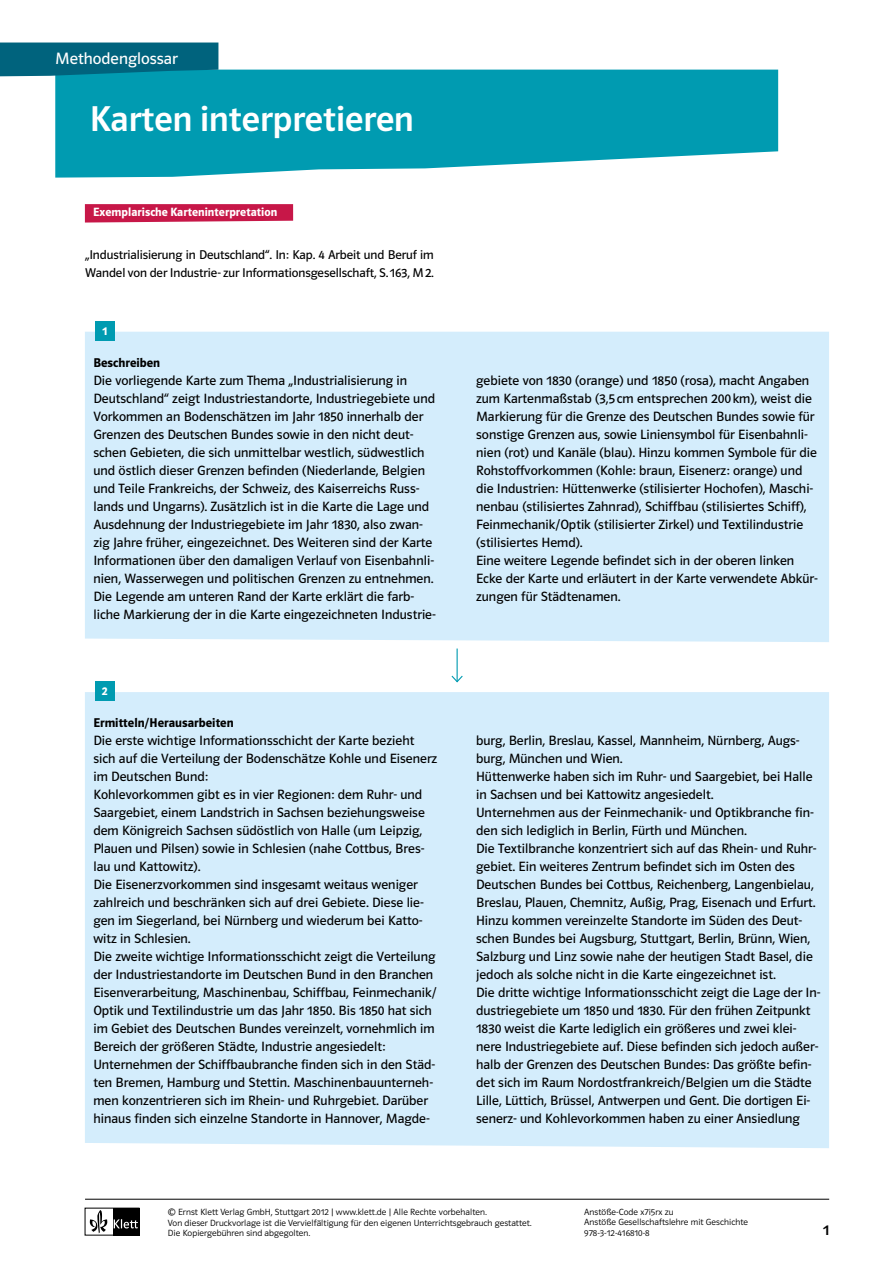
<style>
.page{position:relative;width:893px;height:1263px;background:#fff}
.page>*{position:absolute;margin:0;border:0;box-sizing:border-box;transform-origin:0 0}
._05_ADS_Überschrift{font:36px "Polo ST11 K Krftg";color:#fff}
._07_kolumnentitel{font:16.5px "Polo ST11 K Buch";color:#fff}
.Seitenkopf{font:15px "Polo ST11 K Krftg";color:#000}
._02_Methode_Fliesste{font:13.5px/18px "Polo ST11 K Buch";color:#000}
._08_Arbeitsauftraege{font:12.75px/18px "Polo ST11 K Buch";letter-spacing:-.005em;color:#000}
._01_Ueberschrift_3{font:12.75px "Polo ST11 K Hfett";color:#000}
._01_u4{font:12px "Polo ST11 K Hfett";color:#fff}
.Seitenkopf-2{font:9px/10.5px "Polo ST11 K Leicht";letter-spacing:.005em;color:#000}
</style>
<div class="page">
<div style="left:112px;top:1208px;width:27px;height:27px;background:#000"></div>
<svg style="left:114px;top:1219px;width:23px;height:9px"></svg>
<svg style="left:90px;top:1210px;width:17px;height:23px"></svg>
<div style="left:85px;top:1208px;width:54px;height:27px;border:1px solid #000"></div>
<hr style="left:85px;top:1199px;width:744px;height:1px;background:#000">
<svg style="left:55px;top:70px;width:723px;height:108px;background:#1ba5b9"></svg>
<svg style="left:0;top:43px;width:218px;height:33px;background:#006781"></svg>
<div style="left:85px;top:332px;width:744px;height:310px;background:#d4edfc"></div>
<div style="left:95px;top:321px;width:20px;height:20px;background:#009bb1"></div>
<div style="left:85px;top:692px;width:744px;height:456px;background:#d4edfc"></div>
<div style="left:95px;top:681px;width:20px;height:20px;background:#009bb1"></div>
<hr style="left:457px;top:648px;width:1px;height:34px;background:#009bb1">
<svg style="left:451px;top:674px;width:12px;height:9px"></svg>
<svg style="left:85px;top:204px;width:208px;height:19px;background:#cb2956"></svg>
<p class="_07_kolumnentitel" style="left:55px;top:50px;width:124px">Methodenglossar</p>
<p class="_05_ADS_Überschrift" style="left:90px;top:99px;width:326px">Karten interpretieren</p>
<p class="_01_u4" style="left:93px;top:205px;width:185px">Exemplarische Karteninterpretation</p>
<p class="_08_Arbeitsauftraege" style="left:85px;top:245px;width:350px">„Industrialisierung in Deutschland“. In: Kap. 4 Arbeit und Beruf im<br>Wandel von der Industrie- zur Informationsgesellschaft, S. 163, M2.</p>
<p class="_01_u4" style="left:102px;top:324px;width:7px">1</p>
<p class="_01_Ueberschrift_3" style="left:93px;top:355px;width:68px">Beschreiben</p>
<p class="_02_Methode_Fliesste" style="left:93px;top:371px;width:343px">Die vorliegende Karte zum Thema „Industrialisierung in Deutschland“ zeigt Industriestandorte, Industriegebiete und Vorkommen an Bodenschätzen im Jahr 1850 innerhalb der Grenzen des Deutschen Bundes sowie in den nicht deut&shy;schen Gebieten, die sich unmittelbar westlich, südwestlich und östlich dieser Grenzen befinden (Niederlande, Belgien und Teile Frankreichs, der Schweiz, des Kaiserreichs Russ&shy;lands und Ungarns). Zusätzlich ist in die Karte die Lage und Ausdehnung der Industriegebiete im Jahr 1830, also zwan&shy;zig Jahre früher, eingezeichnet. Des Weiteren sind der Karte Informationen über den damaligen Verlauf von Eisenbahnli&shy;nien, Wasserwegen und politischen Grenzen zu entnehmen.</p>
<p class="_02_Methode_Fliesste" style="left:93px;top:587px;width:344px">Die Legende am unteren Rand der Karte erklärt die farb&shy;liche Markierung der in die Karte eingezeichneten Industrie-</p>
<p class="_01_u4" style="left:102px;top:684px;width:7px">2</p>
<p class="_01_Ueberschrift_3" style="left:93px;top:715px;width:142px">Ermitteln/Herausarbeiten</p>
<p class="_02_Methode_Fliesste" style="left:93px;top:731px;width:345px">Die erste wichtige Informationsschicht der Karte bezieht sich auf die Verteilung der Bodenschätze Kohle und Eisenerz im Deutschen Bund:</p>
<p class="_02_Methode_Fliesste" style="left:93px;top:785px;width:333px">Kohlevorkommen gibt es in vier Regionen: dem Ruhr- und Saargebiet, einem Landstrich in Sachsen beziehungsweise dem Königreich Sachsen südöstlich von Halle (um Leipzig, Plauen und Pilsen) sowie in Schlesien (nahe Cottbus, Bres&shy;lau und Kattowitz).</p>
<p class="_02_Methode_Fliesste" style="left:93px;top:875px;width:332px">Die Eisenerzvorkommen sind insgesamt weitaus weniger zahlreich und beschränken sich auf drei Gebiete. Diese lie&shy;gen im Siegerland, bei Nürnberg und wiederum bei Katto&shy;witz in Schlesien.</p>
<p class="_02_Methode_Fliesste" style="left:93px;top:947px;width:345px">Die zweite wichtige Informationsschicht zeigt die Verteilung der Industriestandorte im Deutschen Bund in den Branchen Eisenverarbeitung, Maschinenbau, Schiffbau, Feinmechanik/ Optik und Textilindustrie um das Jahr 1850. Bis 1850 hat sich im Gebiet des Deutschen Bundes vereinzelt, vornehmlich im Bereich der größeren Städte, Industrie angesiedelt:</p>
<p class="_02_Methode_Fliesste" style="left:93px;top:1055px;width:343px">Unternehmen der Schiffbaubranche finden sich in den Städ&shy;ten Bremen, Hamburg und Stettin. Maschinenbauunterneh&shy;men konzentrieren sich im Rhein- und Ruhrgebiet. Darüber hinaus finden sich einzelne Standorte in Hannover, Magde-</p>
<p class="_02_Methode_Fliesste" style="left:476px;top:371px;width:342px">gebiete von 1830 (orange) und 1850 (rosa), macht Angaben zum Kartenmaßstab (3,5 cm entsprechen 200 km), weist die Markierung für die Grenze des Deutschen Bundes sowie für sonstige Grenzen aus, sowie Liniensymbol für Eisenbahnli&shy;nien (rot) und Kanäle (blau). Hinzu kommen Symbole für die Rohstoffvorkommen (Kohle: braun, Eisenerz: orange) und die Industrien: Hüttenwerke (stilisierter Hochofen), Maschi&shy;nenbau (stilisiertes Zahnrad), Schiffbau (stilisiertes Schiff), Feinmechanik/Optik (stilisierter Zirkel) und Textilindustrie (stilisiertes Hemd).</p>
<p class="_02_Methode_Fliesste" style="left:476px;top:551px;width:343px">Eine weitere Legende befindet sich in der oberen linken<br>Ecke der Karte und erläutert in der Karte verwendete Abkür&shy;zungen für Städtenamen.</p>
<p class="_02_Methode_Fliesste" style="left:476px;top:731px;width:325px">burg, Berlin, Breslau, Kassel, Mannheim, Nürnberg, Augs&shy;burg, München und Wien.</p>
<p class="_02_Methode_Fliesste" style="left:476px;top:767px;width:338px">Hüttenwerke haben sich im Ruhr- und Saargebiet, bei Halle in Sachsen und bei Kattowitz angesiedelt.</p>
<p class="_02_Methode_Fliesste" style="left:476px;top:803px;width:339px">Unternehmen aus der Feinmechanik- und Optikbranche fin&shy;den sich lediglich in Berlin, Fürth und München.</p>
<p class="_02_Methode_Fliesste" style="left:476px;top:839px;width:342px">Die Textilbranche konzentriert sich auf das Rhein- und Ruhr&shy;gebiet. Ein weiteres Zentrum befindet sich im Osten des Deutschen Bundes bei Cottbus, Reichenberg, Langenbielau, Breslau, Plauen, Chemnitz, Außig, Prag, Eisenach und Erfurt.<br>Hinzu kommen vereinzelte Standorte im Süden des Deut&shy;schen Bundes bei Augsburg, Stuttgart, Berlin, Brünn, Wien, Salzburg und Linz sowie nahe der heutigen Stadt Basel, die jedoch als solche nicht in die Karte eingezeichnet ist.</p>
<p class="_02_Methode_Fliesste" style="left:476px;top:983px;width:346px">Die dritte wichtige Informationsschicht zeigt die Lage der In&shy;dustriegebiete um 1850 und 1830. Für den frühen Zeitpunkt 1830 weist die Karte lediglich ein größeres und zwei klei&shy;nere Industriegebiete auf. Diese befinden sich jedoch außer&shy;halb der Grenzen des Deutschen Bundes: Das größte befin&shy;det sich im Raum Nordostfrankreich/Belgien um die Städte Lille, Lüttich, Brüssel, Antwerpen und Gent. Die dortigen Ei&shy;senerz- und Kohlevorkommen haben zu einer Ansiedlung</p>
<p class="Seitenkopf-2" style="left:168px;top:1207px;width:320px">© Ernst Klett Verlag GmbH, Stuttgart 2012 | www.klett.de | Alle Rechte vorbehalten.</p>
<p class="Seitenkopf-2" style="left:168px;top:1217px;width:365px">Von dieser Druckvorlage ist die Vervielfältigung für den eigenen Unterrichtsgebrauch gestattet.<br>Die Kopiergebühren sind abgegolten.</p>
<p class="Seitenkopf-2" style="left:584px;top:1206px;width:91px">Anstöße-Code x7i5rx zu</p>
<p class="Seitenkopf-2" style="left:584px;top:1217px;width:165px">Anstöße Gesellschaftslehre mit Geschichte</p>
<p class="Seitenkopf-2" style="left:584px;top:1227px;width:67px">978-3-12-416810-8</p>
<p class="Seitenkopf" style="left:823px;top:1222px;width:8px">1</p>
</div>
